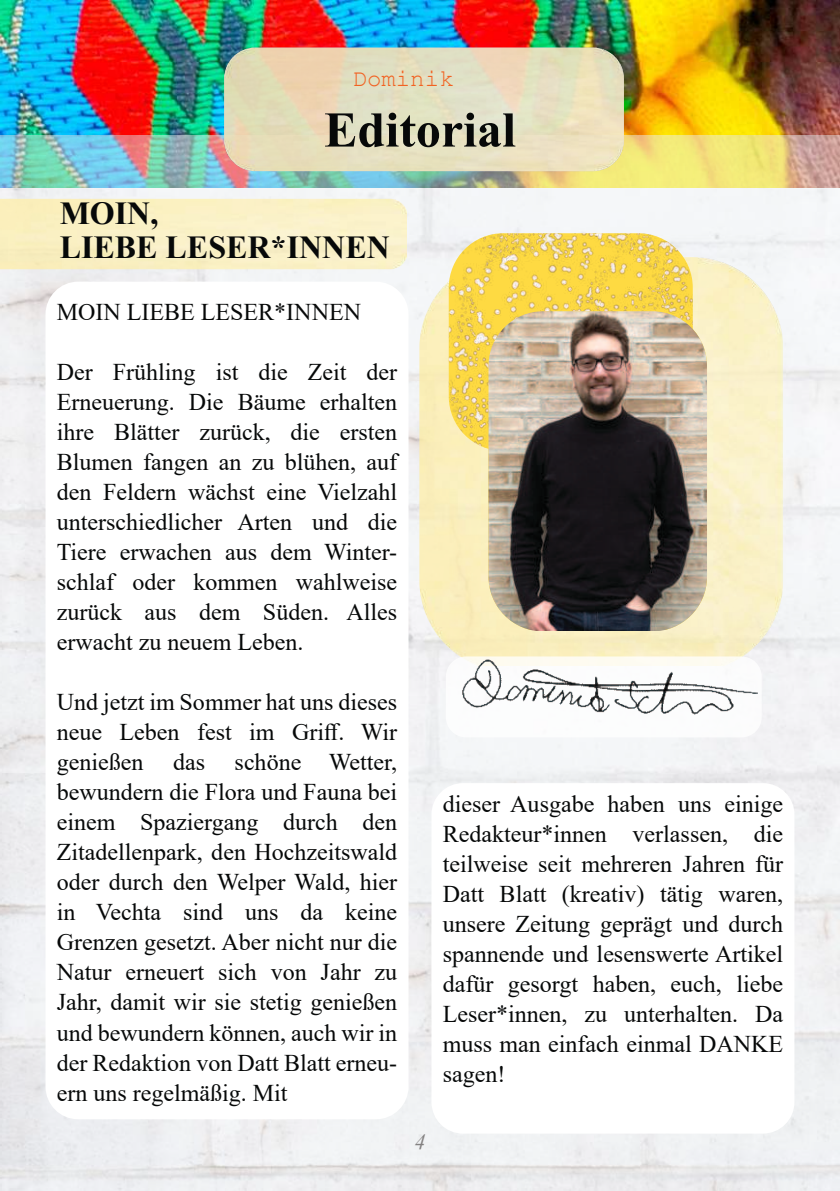
<style>
.page{position:relative;width:840px;height:1191px;background:#fff}
.page>*{position:absolute;margin:0;border:0;box-sizing:border-box;transform-origin:0 0}
.t1{font:700 50px "Times New Roman";color:#070909}
.t2{font:700 32px/33.4px "Times New Roman";color:#070909}
.t3{font:24px/30px "Times New Roman";color:#070909;text-align:justify}
.t4{font:24px "Courier New";color:#f26222}
.t5{font:italic 22px "Times New Roman";color:#838181}
</style>
<div class="page">
<img style="left:0;top:0;width:839px;height:135px">
<img style="left:0;top:135px;width:839px;height:1056px">
<div style="left:45px;top:282px;width:363px;height:837px;background:#fff;border-radius:33px"></div>
<div style="left:431px;top:783px;width:363px;height:350px;background:#fff;border-radius:32px"></div>
<img style="left:224px;top:48px;width:399px;height:123px;border-radius:31px">
<img style="left:0;top:199px;width:406px;height:70px">
<img style="left:420px;top:257px;width:362px;height:409px">
<img style="left:448px;top:233px;width:244px;height:218px;border-radius:54px">
<img style="left:488px;top:311px;width:218px;height:319px;border-radius:55px">
<div style="left:445px;top:656px;width:316px;height:81px;background:#fff;border-radius:20px"></div>
<img style="left:458px;top:656px;width:303px;height:59px">
<p class="t4" style="left:352px;top:63px;width:102px">Dominik</p>
<h1 class="t1" style="left:324px;top:94px;width:193px">Editorial</h1>
<h2 class="t2" style="left:60px;top:196px;width:331px">MOIN,<br>LIEBE LESER*INNEN</h2>
<p class="t3" style="left:57px;top:296px;width:305px">MOIN LIEBE LESER*INNEN</p>
<p class="t3" style="left:57px;top:356px;width:342px">Der Frühling ist die Zeit der Erneuerung. Die Bäume erhalten ihre Blätter zurück, die ersten Blumen fangen an zu blühen, auf den Feldern wächst eine Vielzahl unterschiedlicher Arten und die Tiere erwachen aus dem Winter&shy;schlaf oder kommen wahlweise zurück aus dem Süden. Alles erwacht zu neuem Leben.</p>
<p class="t3" style="left:57px;top:686px;width:342px">Und jetzt im Sommer hat uns dieses neue Leben fest im Gri昀昀. Wir genießen das schöne Wetter, bewundern die Flora und Fauna bei einem Spaziergang durch den Zitadellenpark, den Hochzeitswald oder durch den Welper Wald, hier in Vechta sind uns da keine Grenzen gesetzt. Aber nicht nur die Natur erneuert sich von Jahr zu Jahr, damit wir sie stetig genießen und bewundern können, auch wir in der Redaktion von Datt Blatt erneu&shy;ern uns regelmäßig. Mit</p>
<p class="t5" style="left:414px;top:1126px;width:12px">4</p>
<p class="t3" style="left:442px;top:788px;width:342px">dieser Ausgabe haben uns einige Redakteur*innen verlassen, die teilweise seit mehreren Jahren für Datt Blatt (kreativ) tätig waren, unsere Zeitung geprägt und durch spannende und lesenswerte Artikel dafür gesorgt haben, euch, liebe Leser*innen, zu unterhalten. Da muss man einfach einmal DANKE sagen!</p>
</div>
